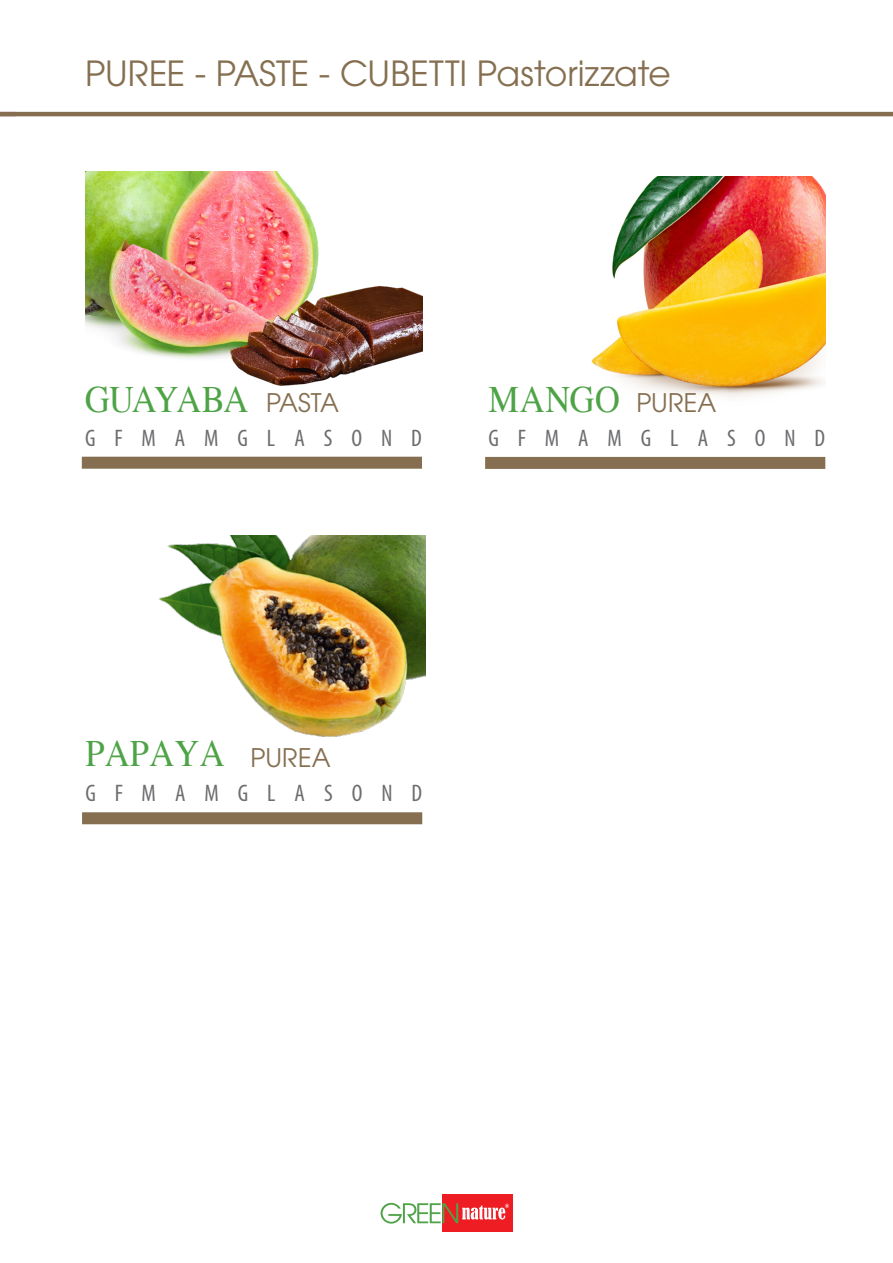
<style>
.page{position:relative;width:893px;height:1263px;background:#fff}
.page>*{position:absolute;margin:0;border:0;box-sizing:border-box;transform-origin:0 0}
.t1{font:37.2px "Times";letter-spacing:.005em;color:#4ea346;scale:.93 1}
.t2{font:37.2px "Times";letter-spacing:-.06em;color:#4ea346;scale:.93 1}
.t3{font:34.5px "Avant Garde";color:#856f50}
.t4{font:25.5px "Avant Garde";letter-spacing:.005em;color:#856f50}
.t5{font:condensed 24px "Myriad Pro";letter-spacing:.79em;color:#6c6d70}
</style>
<div class="page">
<div style="left:442px;top:1195px;width:70px;height:37px;background:#ee1d23"></div>
<svg style="left:381px;top:1203px;width:128px;height:20px"></svg>
<img style="left:85px;top:172px;width:234px;height:187px">
<img style="left:591px;top:176px;width:234px;height:221px">
<hr style="left:0;top:112px;width:893px;height:4px;background:#856f50">
<div style="left:485px;top:457px;width:340px;height:12px;background:#856f50"></div>
<div style="left:82px;top:812px;width:340px;height:12px;background:#856f50"></div>
<div style="left:82px;top:457px;width:340px;height:12px;background:#856f50"></div>
<img style="left:158px;top:536px;width:267px;height:201px">
<img style="left:223px;top:284px;width:199px;height:102px">
<p class="t3" style="left:85px;top:53px;width:587px">PUREE - PASTE - CUBETTI Pastorizzate</p>
<p class="t2" style="left:85px;top:364px;width:177px">GUAYABA</p>
<p class="t5" style="left:85px;top:424px;width:338px">GFMAMGLASOND</p>
<p class="t4" style="left:266px;top:388px;width:75px">PASTA</p>
<p class="t1" style="left:488px;top:365px;width:143px">MANGO</p>
<p class="t4" style="left:636px;top:388px;width:82px">PUREA</p>
<p class="t5" style="left:488px;top:424px;width:338px">GFMAMGLASOND</p>
<p class="t1" style="left:85px;top:719px;width:151px">PAPAYA</p>
<p class="t5" style="left:85px;top:778px;width:338px">GFMAMGLASOND</p>
<p class="t4" style="left:251px;top:742px;width:82px">PUREA</p>
</div>
